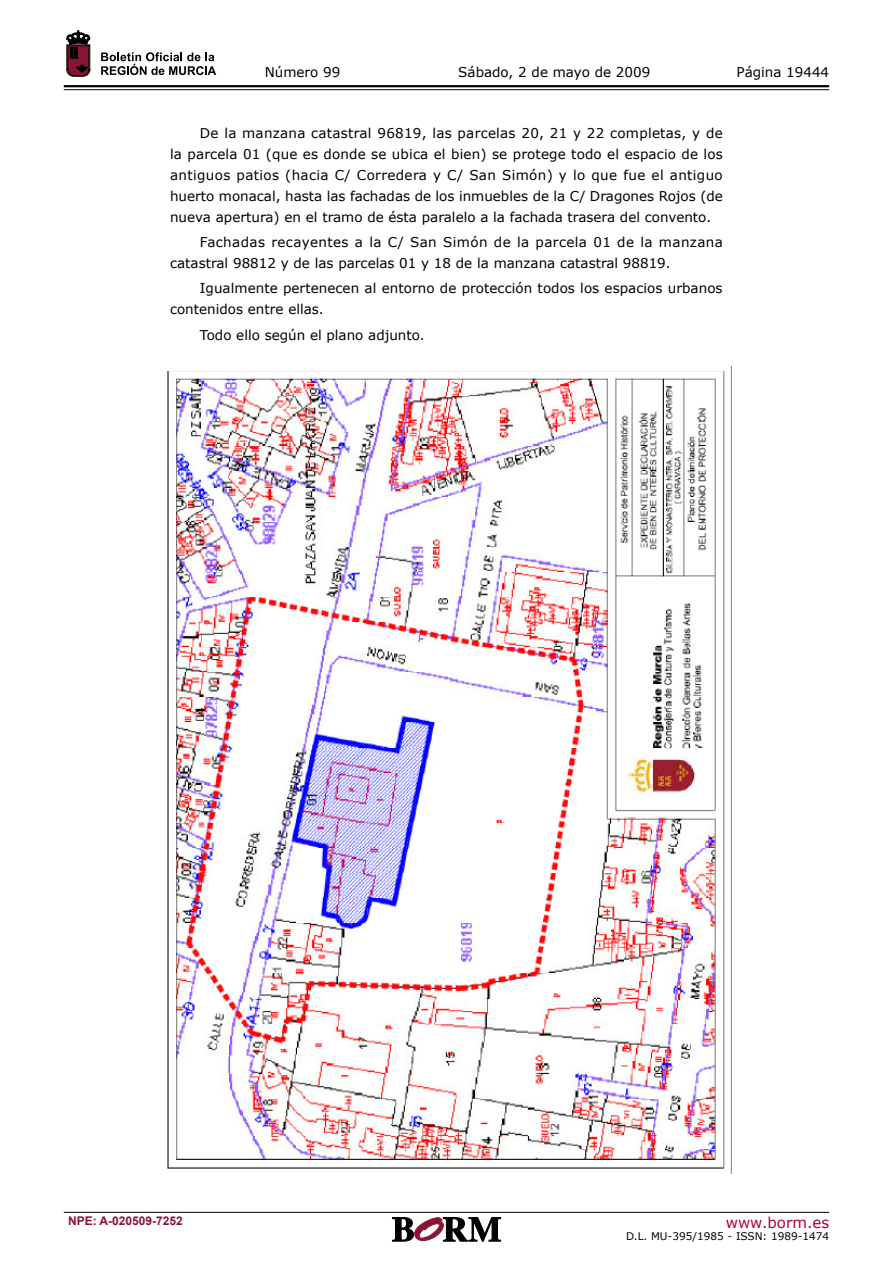
<style>
.page{position:relative;width:893px;height:1263px;background:#fff}
.page>*{position:absolute;margin:0;border:0;box-sizing:border-box;transform-origin:0 0}
.t1{font:15px "Verdana";color:#b10034}
.t2{font:13.5px/21px "Verdana";color:#000}
.t3{font:700 12px "Arial";color:#891536}
.t4{font:10.5px "Verdana";color:#000}
</style>
<div class="page">
<hr style="left:64px;top:85px;width:765px;height:2px;background:#000">
<hr style="left:64px;top:89px;width:765px;height:1px;background:#000">
<svg style="left:101px;top:52px;width:115px;height:23px"></svg>
<svg style="left:67px;top:31px;width:23px;height:45px"></svg>
<hr style="left:64px;top:1212px;width:765px;height:1px;background:#000">
<svg style="left:392px;top:1217px;width:109px;height:24px"></svg>
<img style="left:167px;top:367px;width:565px;height:806px">
<p class="t2" style="left:265px;top:61px;width:77px">Número 99</p>
<p class="t2" style="left:458px;top:61px;width:193px">Sábado, 2 de mayo de 2009</p>
<p class="t2" style="left:736px;top:61px;width:94px">Página 19444</p>
<p class="t2" style="left:170px;top:122px;width:554px;text-align:justify;text-indent:30px">De la manzana catastral 96819, las parcelas 20, 21 y 22 completas, y de la parcela 01 (que es donde se ubica el bien) se protege todo el espacio de los antiguos patios (hacia C/ Corredera y C/ San Simón) y lo que fue el antiguo huerto monacal, hasta las fachadas de los inmuebles de la C/ Dragones Rojos (de nueva apertura) en el tramo de ésta paralelo a la fachada trasera del convento.</p>
<p class="t2" style="left:170px;top:231px;width:554px;text-indent:30px">Fachadas recayentes a la C/ San Simón de la parcela 01 de la manzana catastral 98812 y de las parcelas 01 y 18 de la manzana catastral 98819.</p>
<p class="t2" style="left:170px;top:278px;width:554px;text-indent:30px">Igualmente pertenecen al entorno de protección todos los espacios urbanos contenidos entre ellas.</p>
<p class="t2" style="left:200px;top:324px;width:226px">Todo ello según el plano adjunto.</p>
<p class="t3" style="left:68px;top:1213px;width:116px">NPE: A-020509-7252</p>
<p class="t1" style="left:726px;top:1213px;width:105px">www.borm.es</p>
<p class="t4" style="left:626px;top:1230px;width:205px">D.L. MU-395/1985 - ISSN: 1989-1474</p>
</div>
